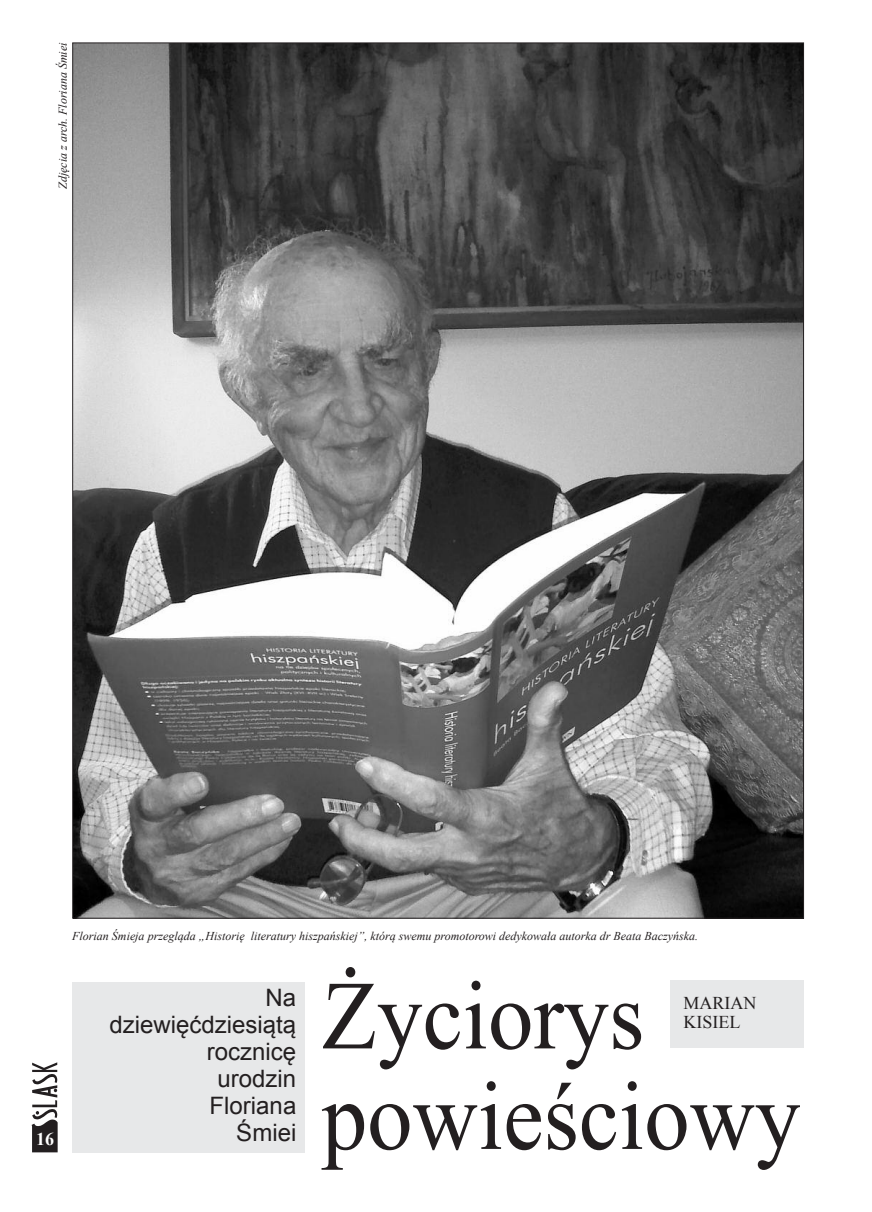
<style>
.page{position:relative;width:872px;height:1212px;background:#fff}
.page>*{position:absolute;margin:0;border:0;box-sizing:border-box;transform-origin:0 0}
.t1{font:97.5px/100.5px "Times New Roman";color:#231f20;scale:.93 1}
.t2{font:24px/27px "Arial";color:#231f20;text-align:right}
.t3{font:18px/19.5px "Times New Roman";color:#231f20}
.t4{font:700 18px "Times New Roman";color:#fff}
.t5{font:italic 12px "Times New Roman";color:#231f20}
</style>
<div class="page">
<svg style="left:32px;top:1062px;width:26px;height:90px"></svg>
<img style="left:74px;top:45px;width:728px;height:871px">
<div style="left:72px;top:982px;width:233px;height:170px;background:#e7e8e9"></div>
<div style="left:670px;top:980px;width:134px;height:68px;background:#e7e8e9"></div>
<p class="t5" style="left:56px;top:189px;width:148px;rotate:-90deg">Zdj!cia z arch. Floriana "miei</p>
<h3 class="t4" style="left:36px;top:1129px;width:19px">16</h3>
<p class="t5" style="left:72px;top:929px;width:627px">Florian "mieja przegl#da „Histori! literatury hiszpa$skiej”, któr# swemu promotorowi dedykowa%a autorka dr Beata Baczy$ska.</p>
<h1 class="t1" style="left:322px;top:965px;width:516px">!yciorys powie"ciowy</h1>
<h2 class="t2" style="left:109px;top:984px;width:188px">Na dziewi!"dziesi#t# rocznic!<br>urodzin<br>Floriana<br>$miei</h2>
<h3 class="t3" style="left:683px;top:993px;width:74px">MARIAN<br>KISIEL</h3>
</div>
